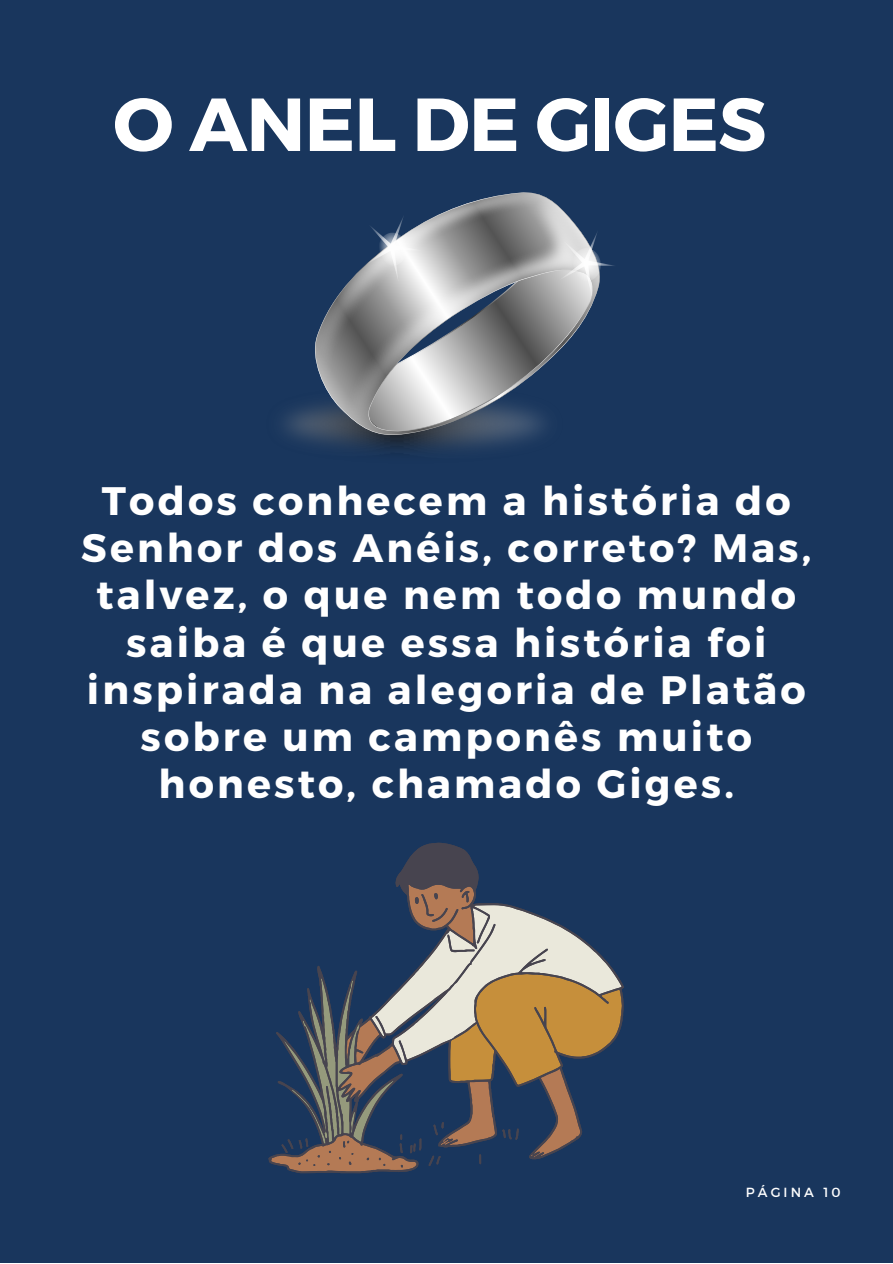
<style>
.page{position:relative;width:893px;height:1264px;background:#fff}
.page>*{position:absolute;margin:0;border:0;box-sizing:border-box;transform-origin:0 0}
.t1{font:700 75px "Montserrat";letter-spacing:-.01em;color:#fff}
.t2{font:700 39.6px/47.2px "Montserrat";letter-spacing:.08em;color:#fff;text-align:center}
.t3{font:13.2px "Montserrat";letter-spacing:.23em;color:#fff}
</style>
<div class="page">
<div style="left:0;top:0;width:892px;height:1262px;background:#19365d"></div>
<img style="left:283px;top:406px;width:249px;height:44px">
<img style="left:310px;top:299px;width:285px;height:139px">
<img style="left:310px;top:192px;width:281px;height:230px">
<svg style="left:557px;top:229px;width:57px;height:70px"></svg>
<svg style="left:363px;top:213px;width:61px;height:70px"></svg>
<svg style="left:268px;top:842px;width:356px;height:331px"></svg>
<h1 class="t1" style="left:113px;top:75px;width:654px">O ANEL DE GIGES</h1>
<p class="t2" style="left:81px;top:475px;width:731px">Todos conhecem a história do<br>Senhor dos Anéis, correto? Mas, talvez, o que nem todo mundo saiba é que essa história foi inspirada na alegoria de Platão sobre um camponês muito honesto, chamado Giges.</p>
<p class="t3" style="left:745px;top:1183px;width:96px">PÁGINA 10</p>
</div>
